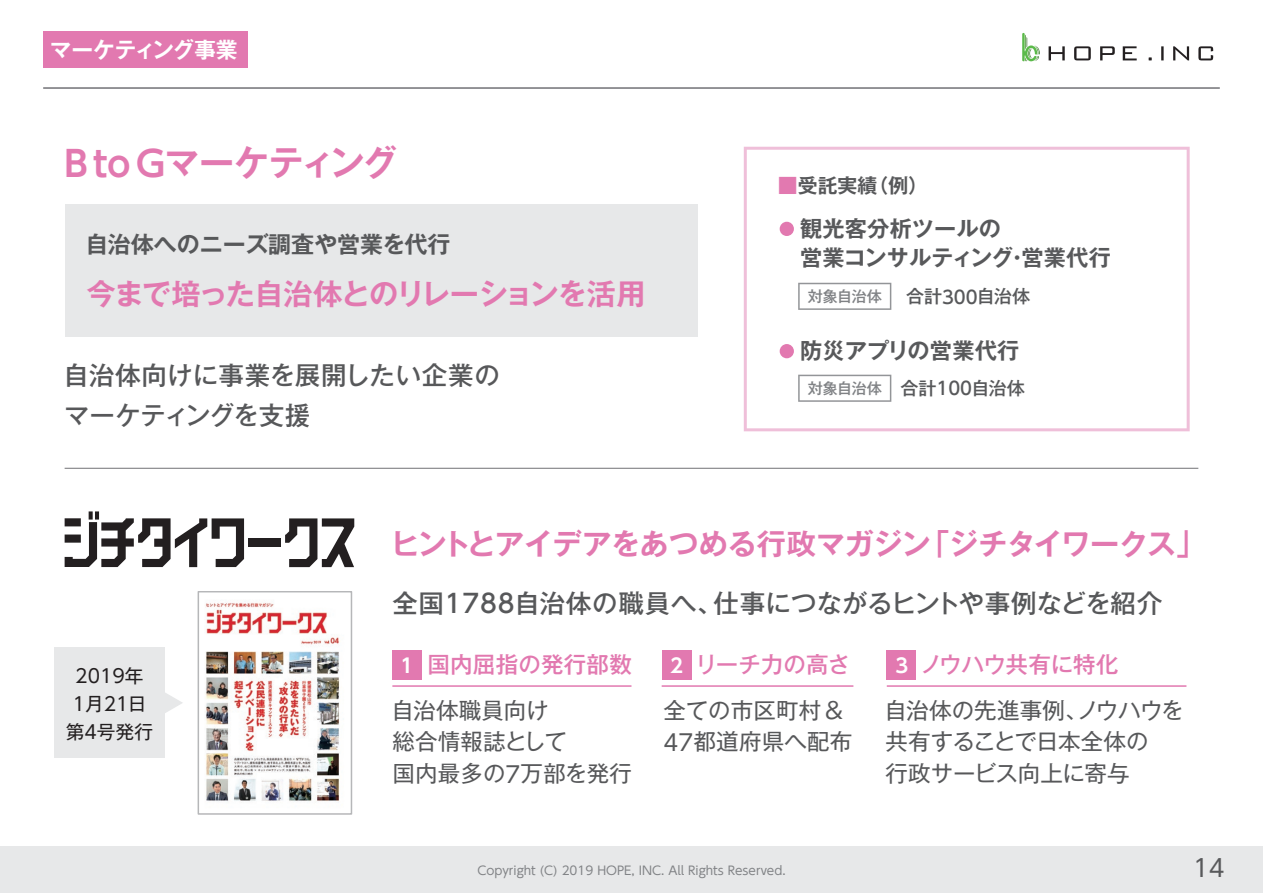
<style>
.page{position:relative;width:1263px;height:893px;background:#fff}
.page>*{position:absolute;margin:0;border:0;box-sizing:border-box;transform-origin:0 0}
.t1{font:700 35.25px "Gothic MB101 Pro De";letter-spacing:-.04em;color:#e279b0}
.t2{font:700 29.25px "Gothic MB101 Pro De";letter-spacing:-.03em;color:#e279b0}
.t3{font:500 25.5px/40px "Gothic MB101 Pro";color:#57585a}
.t4{font:24px "UD Shin Go Pro";color:#58595b}
.t5{font:700 22.95px "Gothic MB101 Pro De";color:#57585a}
.t6{font:22.5px/31.8px "Gothic MB101 Pro";color:#57585a}
.t7{font:500 22.5px "Gothic MB101 Pro";letter-spacing:.01em;color:#e279b0}
.t8{font:500 22.5px "Gothic MB101 Pro";letter-spacing:-.01em;color:#e279b0}
.t9{font:700 22.2px/29.1px "Gothic MB101 Pro De";letter-spacing:.01em;color:#58595b}
.t10{font:700 21.9px "Gothic MB101 Pro De";letter-spacing:-.02em;color:#fff}
.t11{font:700 19.95px "Gothic MB101 Pro De";color:#57585a}
.t12{font:18.75px/27.5px "Gothic MB101 Pro";color:#231f20;text-align:center}
.t13{font:18.75px "UD Shin Go Pro";color:#231f20}
.t14{font:500 18px "Gothic MB101 Pro";color:#58595b}
.t15{font:500 15px "Gothic MB101 Pro";letter-spacing:-.02em;color:#808285}
.t16{font:12px "UD Shin Go Pro";color:#818386}
.s1{font-family:"UD Shin Go Pro De"}
.s2{color:#e279b0}
.s3{font-family:"UD Shin Go Pro"}
.s4{font-family:"Gothic MB101 Pro"}
.s5{font-family:"UD Shin Go Pro De";font-weight:700;font-size:19.5px;color:#fff}
</style>
<div class="page">
<div style="left:392px;top:651px;width:30px;height:29px;background:#e279b0"></div>
<div style="left:0;top:846px;width:1263px;height:47px;background:#e7e8e9"></div>
<div style="left:43px;top:31px;width:205px;height:37px;background:#e279b0"></div>
<svg style="left:1048px;top:46px;width:165px;height:14px"></svg>
<svg style="left:1022px;top:33px;width:18px;height:28px"></svg>
<div style="left:65px;top:204px;width:632px;height:132px;background:#e7e8e9"></div>
<hr style="left:43px;top:87px;width:1177px;height:2px;background:#727276">
<svg style="left:744px;top:147px;width:446px;height:284px"></svg>
<div style="left:780px;top:222px;width:14px;height:14px;background:#e279b0;border-radius:50%"></div>
<div style="left:780px;top:344px;width:14px;height:14px;background:#e279b0;border-radius:50%"></div>
<svg style="left:798px;top:283px;width:93px;height:27px"></svg>
<svg style="left:65px;top:511px;width:179px;height:56px"></svg>
<div style="left:248px;top:538px;width:33px;height:8px;background:#231f20"></div>
<svg style="left:285px;top:518px;width:69px;height:49px"></svg>
<hr style="left:65px;top:468px;width:1133px;height:1px;background:#727276">
<img style="left:205px;top:602px;width:135px;height:201px">
<div style="left:198px;top:591px;width:154px;height:224px;border:2px solid #b6b7b9"></div>
<div style="left:662px;top:651px;width:29px;height:29px;background:#e279b0"></div>
<div style="left:887px;top:651px;width:29px;height:29px;background:#e279b0"></div>
<hr style="left:392px;top:685px;width:239px;height:2px;background:#e279b0">
<hr style="left:662px;top:685px;width:191px;height:2px;background:#e279b0">
<hr style="left:887px;top:685px;width:299px;height:2px;background:#e279b0">
<div style="left:54px;top:647px;width:111px;height:111px;background:#e7e8e9"></div>
<svg style="left:165px;top:693px;width:18px;height:20px"></svg>
<p class="t10" style="left:50px;top:32px;width:189px">マーケティング事業</p>
<p class="t1" style="left:65px;top:133px;width:334px"><span class="s1">B to G</span>マーケティング</p>
<p class="t5" style="left:86px;top:225px;width:366px">自治体へのニーズ調査や営業を代行</p>
<p class="t2" style="left:86px;top:269px;width:561px">今まで培った自治体とのリレーションを活用</p>
<p class="t3" style="left:64px;top:352px;width:438px">自治体向けに事業を展開したい企業のマーケティングを支援</p>
<p class="t11" style="left:778px;top:169px;width:152px"><span class="s2">■</span>受託実績（例）</p>
<p class="t9" style="left:800px;top:212px;width:312px">観光客分析ツールの<br>営業コンサルティング・営業代行</p>
<p class="t15" style="left:808px;top:284px;width:75px">対象自治体</p>
<p class="t14" style="left:906px;top:282px;width:126px">合計<span class="s3">300</span>自治体</p>
<p class="t9" style="left:800px;top:333px;width:221px">防災アプリの営業代行</p>
<p class="t14" style="left:900px;top:373px;width:126px">合計<span class="s3">100</span>自治体</p>
<p class="t15" style="left:808px;top:376px;width:75px">対象自治体</p>
<p class="t13" style="left:75px;top:661px;width:70px">2019<span class="s4">年</span></p>
<p class="t12" style="left:66px;top:688px;width:89px"><span class="s3">1</span>月<span class="s3">21</span>日第<span class="s3">4</span>号発行</p>
<p class="t2" style="left:391px;top:520px;width:816px">ヒントとアイデアをあつめる行政マガジン「ジチタイワークス」</p>
<p class="t3" style="left:392px;top:580px;width:771px">全国<span class="s3">1788</span>自治体の職員へ、仕事につながるヒントや事例などを紹介</p>
<p class="t7" style="left:400px;top:645px;width:233px"><span class="s5">1</span> 国内屈指の発行部数</p>
<p class="t7" style="left:670px;top:645px;width:182px"><span class="s5">2</span> リーチ力の高さ</p>
<p class="t8" style="left:895px;top:645px;width:224px"><span class="s5">3</span> ノウハウ共有に特化</p>
<p class="t6" style="left:391px;top:691px;width:242px">自治体職員向け<br>総合情報誌として<br>国内最多の<span class="s3">7</span>万部を発行</p>
<p class="t6" style="left:663px;top:691px;width:190px">全ての市区町村＆<br><span class="s3">47</span>都道府県へ配布</p>
<p class="t6" style="left:885px;top:691px;width:300px">自治体の先進事例、ノウハウを共有することで日本全体の<br>行政サービス向上に寄与</p>
<p class="t16" style="left:477px;top:861px;width:310px">Copyright (C) 2019 HOPE, INC. All Rights Reserved.</p>
<p class="t4" style="left:1193px;top:848px;width:33px">14</p>
</div>
